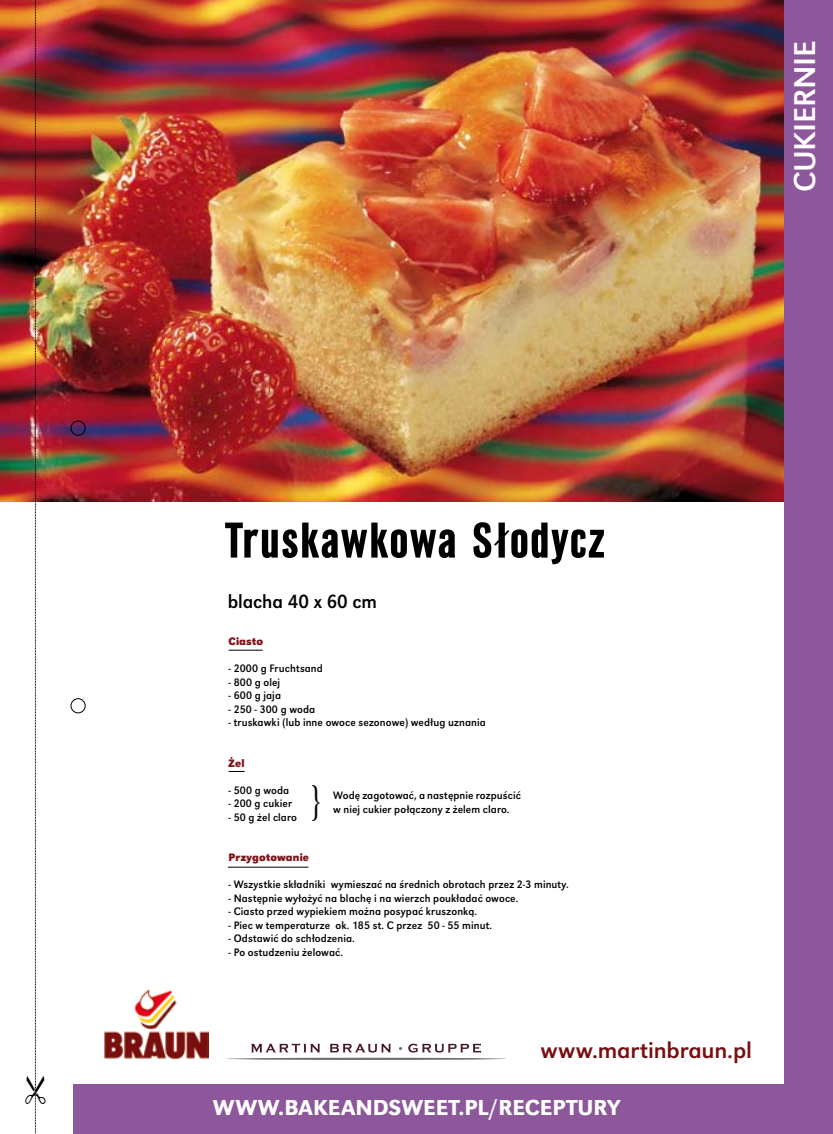
<style>
.page{position:relative;width:833px;height:1134px;background:#fff}
.page>*{position:absolute;margin:0;border:0;box-sizing:border-box;transform-origin:0 0}
.t1{font:52.5px "URW Grotesk TCE Bol Con";letter-spacing:.03em;color:#000}
.t2{font:300 45.75px "URW Grotesk TCE";color:#000;scale:.74 1}
.t3{font:31.25px "URW Grotesk TCE";letter-spacing:-.015em;color:#fff}
.t4{font:23.75px "URW Grotesk TCE";letter-spacing:-.005em;color:#790e11}
.t5{font:500 22.5px "URW Grotesk TCE";letter-spacing:.02em;color:#fff}
.t6{font:19.88px "URW Grotesk TCE";letter-spacing:-.005em;color:#000;scale:.95 1}
.t7{font:11.25px/13.5px "URW Grotesk TCE";letter-spacing:.01em;color:#000;scale:.95 1}
.t8{font:700 11.25px "URW Grotesk TCE";letter-spacing:.015em;color:#801519;scale:.95 1}
</style>
<div class="page">
<img style="left:0;top:0;width:784px;height:501px">
<div style="left:74px;top:1084px;width:736px;height:50px;background:#8c579b"></div>
<div style="left:784px;top:0;width:49px;height:1134px;background:#8c579b"></div>
<img style="left:104px;top:989px;width:105px;height:71px">
<hr style="left:227px;top:1058px;width:278px;height:2px;background:#707173;border-radius:50%">
<svg style="left:251px;top:1043px;width:69px;height:9px"></svg>
<svg style="left:330px;top:1044px;width:61px;height:8px"></svg>
<svg style="left:408px;top:1043px;width:73px;height:10px"></svg>
<hr style="left:229px;top:650px;width:34px;height:1px;background:#000">
<svg style="left:229px;top:771px;width:15px;height:1px"></svg>
<hr style="left:228px;top:867px;width:80px;height:1px;background:#000">
<div style="left:71px;top:421px;width:14px;height:14px;border:1px solid #000;border-radius:50%"></div>
<div style="left:71px;top:698px;width:14px;height:15px;border:1px solid #000;border-radius:50%"></div>
<img style="left:26px;top:0;width:20px;height:1134px">
<h3 class="t3" style="left:786px;top:192px;width:153px;rotate:-90deg">cukiernie</h3>
<h1 class="t1" style="left:225px;top:512px;width:380px">Truskawkowa Słodycz</h1>
<h3 class="t6" style="left:228px;top:590px;width:159px">blacha 40 x 60 cm</h3>
<p class="t8" style="left:229px;top:635px;width:38px">Ciasto</p>
<p class="t7" style="left:229px;top:662px;width:101px">- 2000 g Fruchtsand</p>
<p class="t7" style="left:229px;top:675px;width:57px">- 800 g olej</p>
<p class="t7" style="left:229px;top:689px;width:57px">- 600 g jaja</p>
<p class="t7" style="left:229px;top:702px;width:93px">- 250 - 300 g woda</p>
<p class="t7" style="left:229px;top:716px;width:272px">- truskawki (lub inne owoce sezonowe) według uznania</p>
<p class="t8" style="left:229px;top:756px;width:18px">Żel</p>
<p class="t7" style="left:229px;top:783px;width:65px">- 500 g woda</p>
<p class="t7" style="left:229px;top:797px;width:68px">- 200 g cukier</p>
<p class="t7" style="left:229px;top:810px;width:73px">- 50 g żel claro</p>
<p class="t8" style="left:229px;top:851px;width:86px">Przygotowanie</p>
<p class="t7" style="left:229px;top:878px;width:359px">- Wszystkie składniki wymieszać na średnich obrotach przez 2-3 minuty.</p>
<p class="t7" style="left:229px;top:891px;width:306px">- N astępnie wyłożyć na blachę i na wierzch poukładać owoce.</p>
<p class="t7" style="left:229px;top:905px;width:263px">- Ciasto przed wypiekiem można posypać kruszonką.</p>
<p class="t7" style="left:229px;top:918px;width:279px">- Piec w temperaturze ok. 185 st. C przez 50 - 55 minut.</p>
<p class="t7" style="left:229px;top:932px;width:134px">- Odstawić do schłodzenia.</p>
<p class="t7" style="left:229px;top:945px;width:122px">- Po ostudzeniu żelować.</p>
<h2 class="t2" style="left:312px;top:775px;width:13px">}</h2>
<p class="t7" style="left:333px;top:789px;width:199px">Wodę zagotować, a następnie rozpuścić w niej cukier połączony z żelem claro.</p>
<h3 class="t4" style="left:540px;top:1036px;width:213px">www.martinbraun.pl</h3>
<h3 class="t5" style="left:213px;top:1094px;width:102px">WWW.BAKEANDS</h3>
<h3 class="t5" style="left:401px;top:1094px;width:111px">WEET.PL/RECE</h3>
<h3 class="t5" style="left:552px;top:1094px;width:29px">PTURY</h3>
</div>
